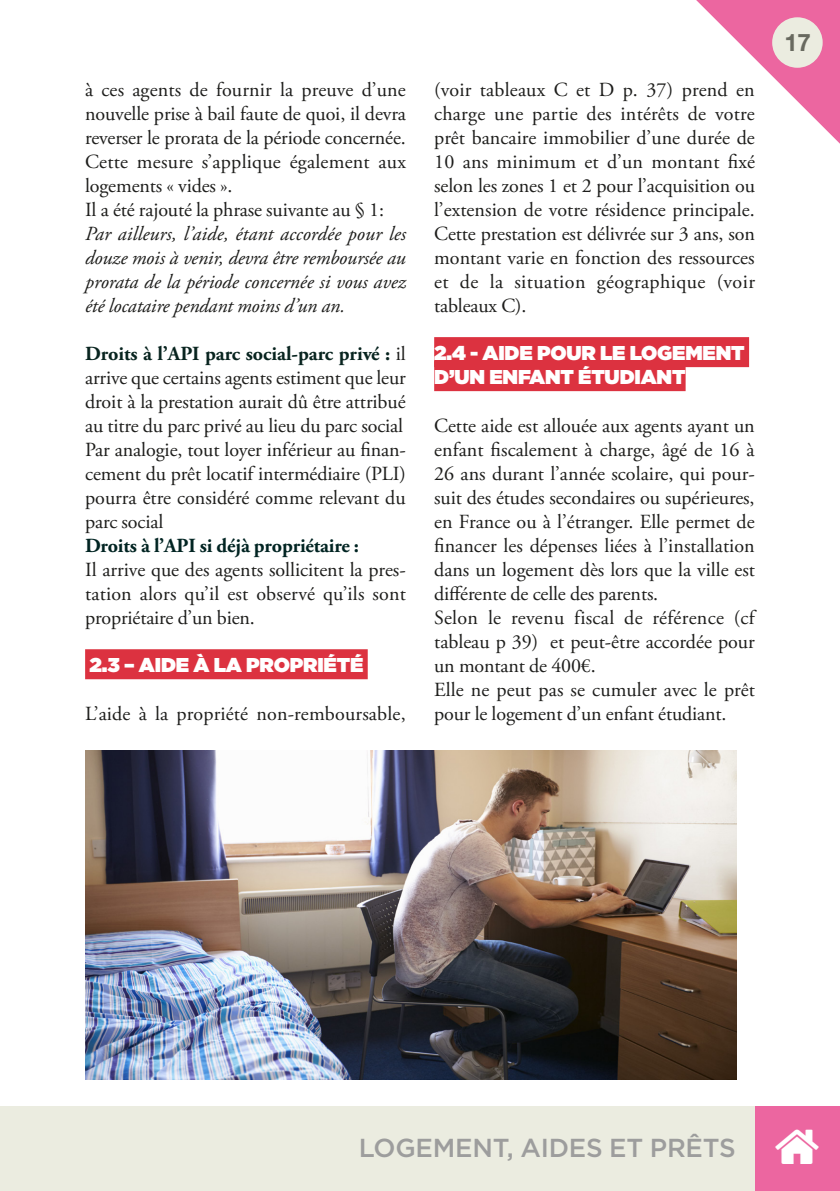
<style>
.page{position:relative;width:840px;height:1191px;background:#fff}
.page>*{position:absolute;margin:0;border:0;box-sizing:border-box;transform-origin:0 0}
.t1{font:500 26px "Gotham";letter-spacing:-.01em;color:#9d9d9d}
.t2{font:700 24px "Helvetica Neue";color:#68695f}
.t3{font:20px/24px "Adobe Garamond Pro";color:#1d1d1b;text-align:justify}
.t4{font:italic 20px/24px "Adobe Garamond Pro";letter-spacing:-.005em;color:#1d1d1b;text-align:justify}
.TITRE_NV1{font:900 20px/24px "Gotham";letter-spacing:-.01em;color:#fff}
.t5{font:700 20px "Adobe Garamond Pro";letter-spacing:-.005em;color:#012422}
.s1{font-weight:700;color:#08241f}
</style>
<div class="page">
<svg style="left:696px;top:0;width:143px;height:143px"></svg>
<div style="left:771px;top:17px;width:51px;height:51px;background:#ebece0;border-radius:50%"></div>
<div style="left:0;top:1106px;width:839px;height:85px;background:#ebece0"></div>
<div style="left:754px;top:1106px;width:85px;height:85px;background:#ec66a0"></div>
<div style="left:85px;top:649px;width:282px;height:30px;background:#dc3240"></div>
<div style="left:434px;top:337px;width:314px;height:30px;background:#dc3240"></div>
<div style="left:434px;top:361px;width:251px;height:30px;background:#dc3240"></div>
<img style="left:85px;top:751px;width:651px;height:328px">
<p class="t3" style="left:85px;top:78px;width:322px">à ces agents de fournir la preuve d’une nouvelle prise à bail faute de quoi, il devra reverser le prorata de la période concernée.<br>Cette mesure s’applique également aux logements « vides ».</p>
<p class="t3" style="left:85px;top:198px;width:300px">Il a été rajouté la phrase suivante au § 1:</p>
<p class="t4" style="left:85px;top:222px;width:322px">Par ailleurs, l’aide, étant accordée pour les douze mois à venir, devra être remboursée au prorata de la période concernée si vous avez été locataire pendant moins d’un an.</p>
<p class="t3" style="left:85px;top:342px;width:322px"><span class="s1">Droits à l’API parc social-parc privé :</span> il arrive que certains agents estiment que leur droit à la prestation aurait dû être attribué au titre du parc privé au lieu du parc social</p>
<p class="t3" style="left:85px;top:438px;width:322px">Par analogie, tout loyer inférieur au finan&shy;cement du prêt locatif intermédiaire (PLI) pourra être considéré comme relevant du parc social</p>
<p class="t5" style="left:85px;top:534px;width:275px">Droits à l’API si déjà propriétaire :</p>
<p class="t3" style="left:85px;top:558px;width:322px">Il arrive que des agents sollicitent la pres&shy;tation alors qu’il est observé qu’ils sont propriétaire d’un bien.</p>
<p class="TITRE_NV1" style="left:89px;top:653px;width:275px">2.3 – AIDE À LA PROPRIÉTÉ</p>
<p class="t3" style="left:85px;top:702px;width:322px">L’aide à la propriété non-remboursable,</p>
<p class="t3" style="left:434px;top:78px;width:322px">(voir tableaux C et D p. 37) prend en charge une partie des intérêts de votre prêt bancaire immobilier d’une durée de 10 ans minimum et d’un montant fixé selon les zones 1 et 2 pour l’acquisition ou l’extension de votre résidence principale.<br>Cette prestation est délivrée sur 3 ans, son montant varie en fonction des ressources et de la situation géographique (voir tableaux C).</p>
<p class="TITRE_NV1" style="left:434px;top:341px;width:312px">2.4 - AIDE POUR LE LOGEMENT<br>D’UN ENFANT ÉTUDIANT</p>
<p class="t3" style="left:434px;top:414px;width:322px">Cette aide est allouée aux agents ayant un enfant fiscalement à charge, âgé de 16 à 26 ans durant l’année scolaire, qui pour&shy;suit des études secondaires ou supérieures, en France ou à l’étranger. Elle permet de financer les dépenses liées à l’installation dans un logement dès lors que la ville est différente de celle des parents.</p>
<p class="t3" style="left:434px;top:606px;width:322px">Selon le revenu fiscal de référence (cf tableau p 39) et peut-être accordée pour un montant de 400€.</p>
<p class="t3" style="left:434px;top:678px;width:322px">Elle ne peut pas se cumuler avec le prêt pour le logement d’un enfant étudiant.</p>
<p class="t2" style="left:784px;top:23px;width:28px">17</p>
<h1 class="t1" style="left:358px;top:1130px;width:378px">LOGEMENT, AIDES ET PRÊTS</h1>
</div>
